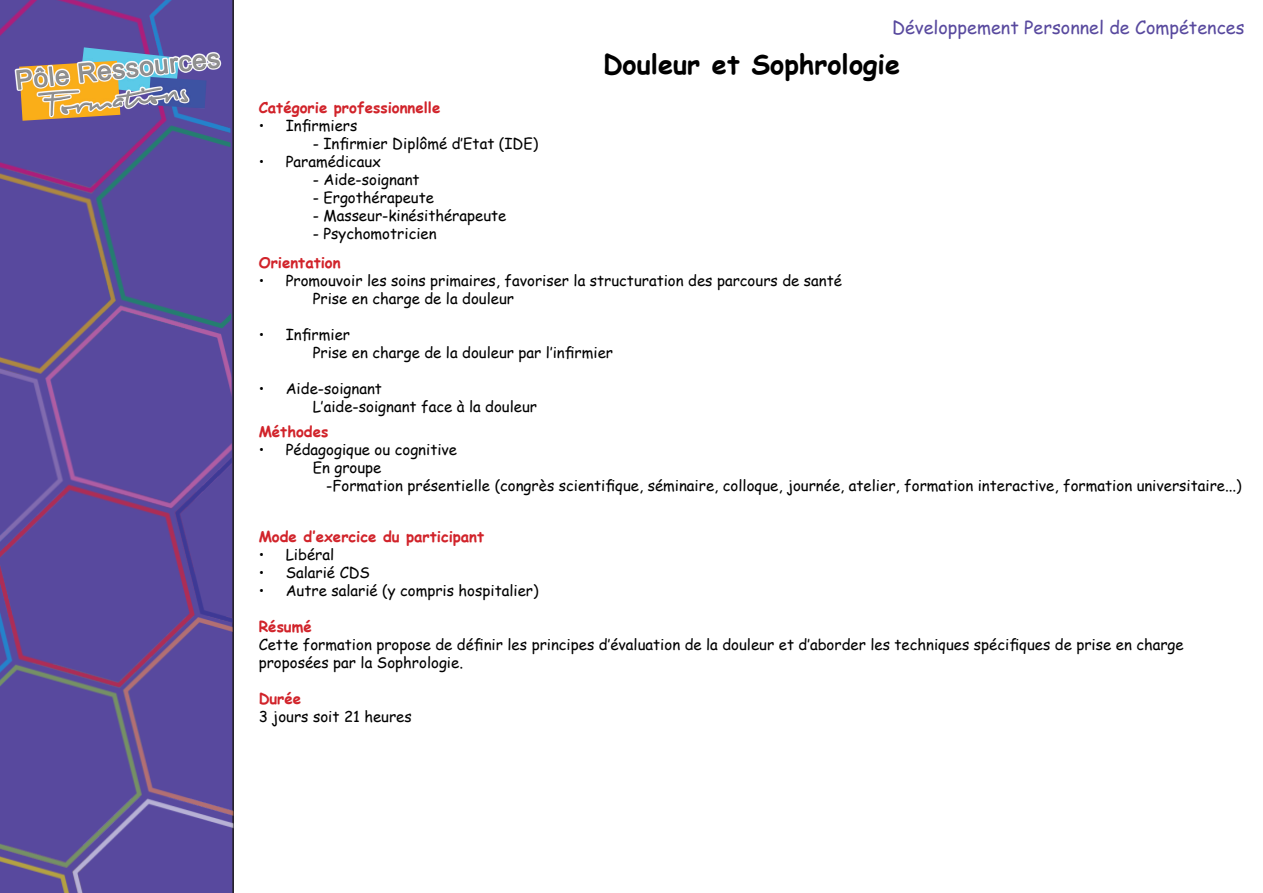
<style>
.page{position:relative;width:1263px;height:893px;background:#fff}
.page>*{position:absolute;margin:0;border:0;box-sizing:border-box;transform-origin:0 0}
.t1{font:700 27px "Comic Sans MS";color:#000}
.t2{font:18px "Comic Sans MS";color:#58499e}
.t3{font:15px/18px "Comic Sans MS";color:#000}
.t4{font:700 15px "Comic Sans MS";color:#d1232a}
</style>
<div class="page">
<img style="left:0;top:0;width:234px;height:893px">
<img style="left:0;top:33px;width:234px;height:96px">
<img style="left:80px;top:47px;width:99px;height:49px">
<img style="left:19px;top:61px;width:101px;height:60px">
<img style="left:149px;top:77px;width:58px;height:32px">
<p class="t2" style="left:892px;top:14px;width:354px">Développement Personnel de Compétences</p>
<p class="t1" style="left:603px;top:44px;width:299px">Douleur et Sophrologie</p>
<p class="t4" style="left:259px;top:97px;width:183px">Catégorie professionnelle</p>
<p class="t3" style="left:259px;top:117px;width:100px">• Infirmiers</p>
<p class="t3" style="left:313px;top:135px;width:227px">- Infirmier Diplômé d’Etat (IDE)</p>
<p class="t3" style="left:259px;top:153px;width:124px">• Paramédicaux</p>
<p class="t3" style="left:313px;top:171px;width:108px">- Aide-soignant</p>
<p class="t3" style="left:313px;top:189px;width:123px">- Ergothérapeute</p>
<p class="t3" style="left:313px;top:207px;width:195px">- Masseur-kinésithérapeute</p>
<p class="t3" style="left:313px;top:225px;width:125px">- Psychomotricien</p>
<p class="t4" style="left:259px;top:252px;width:84px">Orientation</p>
<p class="t3" style="left:259px;top:271px;width:585px">• Promouvoir les soins primaires, favoriser la structuration des parcours de santé</p>
<p class="t3" style="left:313px;top:289px;width:203px">Prise en charge de la douleur</p>
<p class="t3" style="left:259px;top:325px;width:93px">• Infirmier</p>
<p class="t3" style="left:313px;top:343px;width:302px">Prise en charge de la douleur par l’infirmier</p>
<p class="t3" style="left:259px;top:379px;width:125px">• Aide-soignant</p>
<p class="t3" style="left:313px;top:397px;width:226px">L’aide-soignant face à la douleur</p>
<p class="t4" style="left:259px;top:421px;width:71px">Méthodes</p>
<p class="t3" style="left:259px;top:441px;width:200px">• Pédagogique ou cognitive</p>
<p class="t3" style="left:313px;top:459px;width:70px">En groupe</p>
<p class="t3" style="left:326px;top:477px;width:917px">-Formation présentielle (congrès scientifique, séminaire, colloque, journée, atelier, formation interactive, formation universitaire...)</p>
<p class="t4" style="left:259px;top:525px;width:227px">Mode d’exercice du participant</p>
<p class="t3" style="left:259px;top:545px;width:77px">• Libéral</p>
<p class="t3" style="left:259px;top:563px;width:113px">• Salarié CDS</p>
<p class="t3" style="left:259px;top:581px;width:281px">• Autre salarié (y compris hospitalier)</p>
<p class="t4" style="left:259px;top:615px;width:55px">Résumé</p>
<p class="t3" style="left:259px;top:635px;width:927px">Cette formation propose de définir les principes d’évaluation de la douleur et d’aborder les techniques spécifiques de prise en charge proposées par la Sophrologie.</p>
<p class="t4" style="left:259px;top:687px;width:44px">Durée</p>
<p class="t3" style="left:259px;top:707px;width:155px">3 jours soit 21 heures</p>
</div>
